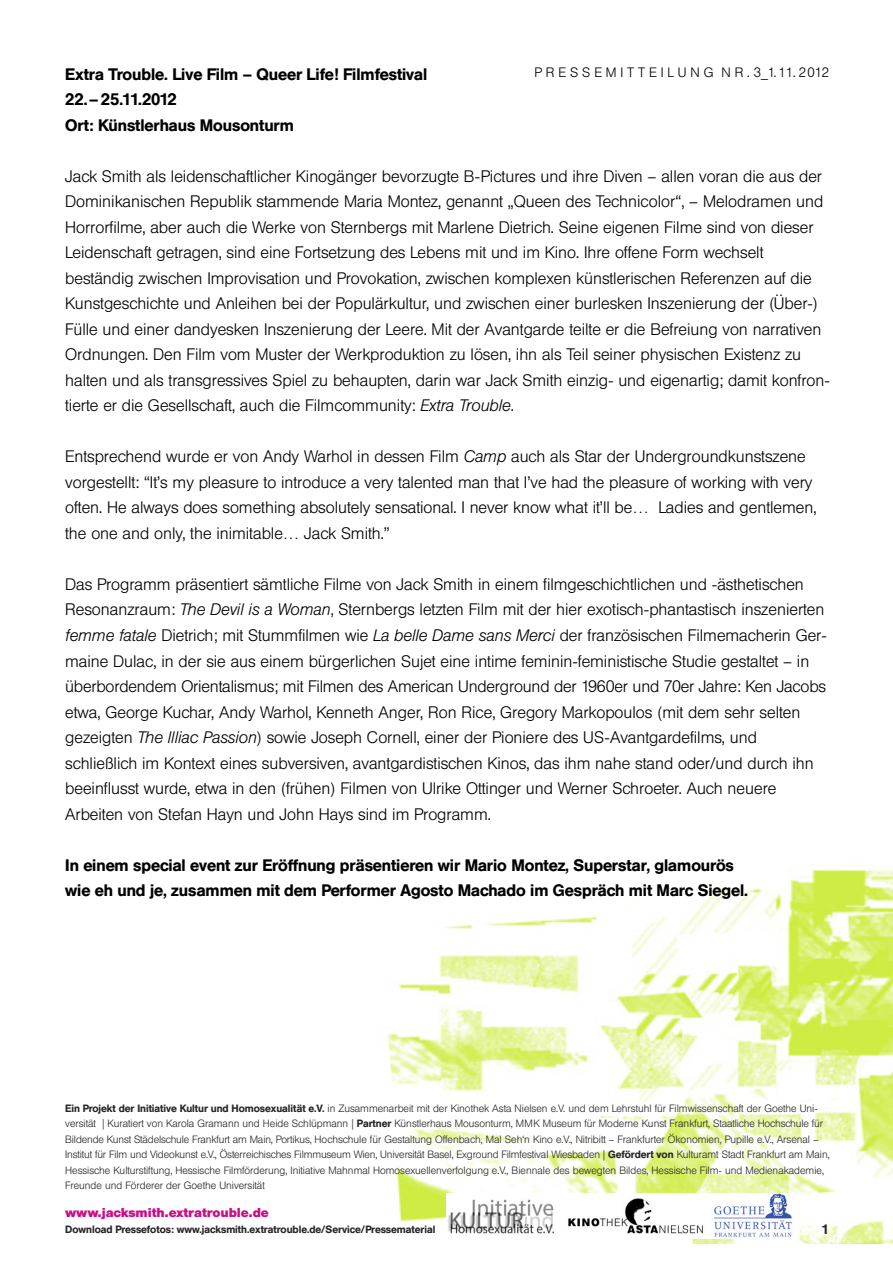
<style>
.page{position:relative;width:893px;height:1263px;background:#fff}
.page>*{position:absolute;margin:0;border:0;box-sizing:border-box;transform-origin:0 0}
.t1{font:300 16.5px/25.5px "Helvetica BQ";color:#000}
.t2{font:500 16.5px/25.5px "Helvetica BQ";color:#000}
.t3{font:300 13.5px "Helvetica BQ";letter-spacing:.29em;color:#000}
.t4{font:500 13.5px "Helvetica BQ";color:#272627}
.t5{font:700 12.9px "Helvetica BQ";letter-spacing:.01em;color:#ca0d89}
.t6{font:300 10.5px/15.5px "Helvetica BQ";color:#272627}
.t7{font:500 10.5px "Helvetica BQ";color:#272627}
.s1{font-style:italic}
.s2{font-weight:500}
</style>
<div class="page">
<img style="left:388px;top:869px;width:505px;height:374px">
<div style="left:446px;top:1193px;width:349px;height:45px;background:#fff"></div>
<img style="left:448px;top:1194px;width:344px;height:44px">
<p class="t3" style="left:534px;top:65px;width:296px">PRESSEMITTEILUNG NR.3_1.11.2012</p>
<p class="t2" style="left:65px;top:61px;width:364px">Extra Trouble. Live Film – Queer Life! Filmfestival<br>22.– 25.11.2012<br>Ort: Künstlerhaus Mousonturm</p>
<p class="t1" style="left:65px;top:163px;width:766px">Jack Smith als leidenschaftlicher Kinogänger bevorzugte B-Pictures und ihre Diven – allen voran die aus der Dominikanischen Republik stammende Maria Montez, genannt „Queen des Technicolor“, – Melodramen und Horrorfilme, aber auch die Werke von Sternbergs mit Marlene Dietrich. Seine eigenen Filme sind von dieser Leidenschaft getragen, sind eine Fortsetzung des Lebens mit und im Kino. Ihre offene Form wechselt beständig zwischen Improvisation und Provokation, zwischen komplexen künstlerischen Referenzen auf die Kunstgeschichte und Anleihen bei der Populärkultur, und zwischen einer burlesken Inszenierung der (Über-)<br>Fülle und einer dandyesken Inszenierung der Leere. Mit der Avantgarde teilte er die Befreiung von narrativen Ordnungen. Den Film vom Muster der Werkproduktion zu lösen, ihn als Teil seiner physischen Existenz zu halten und als transgressives Spiel zu behaupten, darin war Jack Smith einzig- und eigenartig; damit konfron&shy;tierte er die Gesellschaft, auch die Filmcommunity: <span class="s1">Extra Trouble</span>.</p>
<p class="t1" style="left:65px;top:444px;width:753px">Entsprechend wurde er von Andy Warhol in dessen Film <span class="s1">Camp</span> auch als Star der Undergroundkunstszene vorgestellt: “It’s my pleasure to introduce a very talented man that I’ve had the pleasure of working with very often. He always does something absolutely sensational. I never know what it’ll be… Ladies and gentlemen, the one and only, the inimitable… Jack Smith.”</p>
<p class="t1" style="left:65px;top:571px;width:763px">Das Programm präsentiert sämtliche Filme von Jack Smith in einem filmgeschichtlichen und -ästhetischen Resonanzraum: <span class="s1">The Devil is a Woman</span>, Sternbergs letzten Film mit der hier exotisch-phantastisch inszenierten <span class="s1">femme fatale</span> Dietrich; mit Stummfilmen wie <span class="s1">La belle Dame sans Merci</span> der französischen Filmemacherin Ger&shy;maine Dulac, in der sie aus einem bürgerlichen Sujet eine intime feminin-feministische Studie gestaltet – in überbordendem Orientalismus; mit Filmen des American Underground der 1960er und 70er Jahre: Ken Jacobs etwa, George Kuchar, Andy Warhol, Kenneth Anger, Ron Rice, Gregory Markopoulos (mit dem sehr selten gezeigten <span class="s1">The Illiac Passion</span>) sowie Joseph Cornell, einer der Pioniere des US-Avantgardefilms, und schließlich im Kontext eines subversiven, avantgardistischen Kinos, das ihm nahe stand oder/und durch ihn beeinflusst wurde, etwa in den (frühen) Filmen von Ulrike Ottinger und Werner Schroeter. Auch neuere Arbeiten von Stefan Hayn und John Hays sind im Programm.</p>
<p class="t2" style="left:65px;top:852px;width:684px">In einem special event zur Eröffnung präsentieren wir Mario Montez, Superstar, glamourös wie eh und je, zusammen mit dem Performer Agosto Machado im Gespräch mit Marc Siegel.</p>
<p class="t6" style="left:65px;top:1100px;width:766px"><span class="s2">Ein Projekt der Initiative Kultur und Homosexualität e.V.</span> in Zusammenarbeit mit der Kinothek Asta Nielsen e.V. und dem Lehrstuhl für Filmwissenschaft der Goethe Uni&shy;versität | Kuratiert von Karola Gramann und Heide Schlüpmann | <span class="s2">Partner</span> Künstlerhaus Mousonturm, MMK Museum für Moderne Kunst Frankfurt, Staatliche Hochschule für Bildende Kunst Städelschule Frankfurt am Main, Portikus, Hochschule für Gestaltung Offenbach, Mal Seh‘n Kino e.V., Nitribitt – Frankfurter Ökonomien, Pupille e.V., Arsenal – Institut für Film und Videokunst e.V., Österreichisches Filmmuseum Wien, Universität Basel, Exground Filmfestival Wiesbaden | <span class="s2">Gefördert von</span> Kulturamt Stadt Frankfurt am Main, Hessische Kulturstiftung, Hessische Filmförderung, Initiative Mahnmal Homosexuellenverfolgung e.V., Biennale des bewegten Bildes, Hessische Film- und Medienakademie, Freunde und Förderer der Goethe Universität</p>
<p class="t5" style="left:65px;top:1205px;width:205px">www.jacksmith.extratrouble.de</p>
<p class="t7" style="left:65px;top:1224px;width:372px">Download Pressefotos: www.jacksmith.extratrouble.de/Service/Pressematerial</p>
<p class="t4" style="left:822px;top:1222px;width:9px">1</p>
</div>
